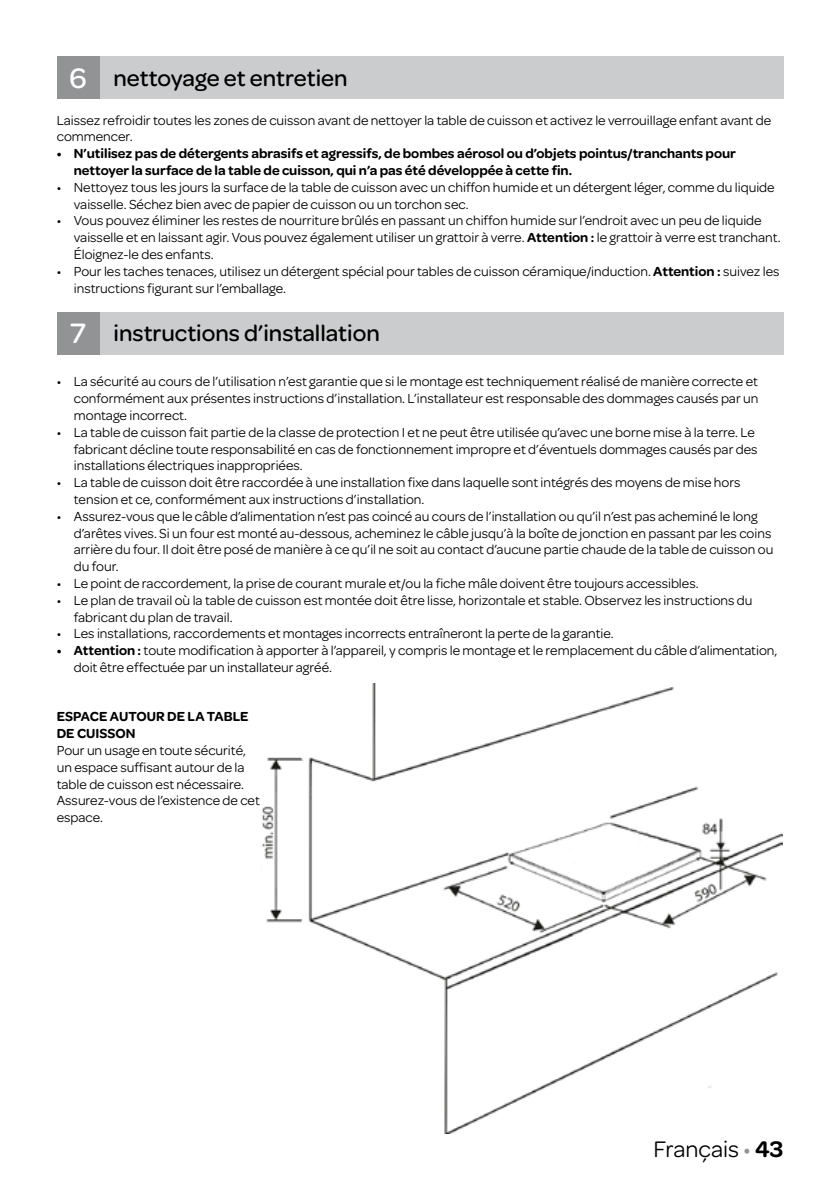
<style>
.page{position:relative;width:840px;height:1191px;background:#fff}
.page>*{position:absolute;margin:0;border:0;box-sizing:border-box;transform-origin:0 0}
.t1{font:500 24px "Omnes";color:#000}
.t2{font:24px "Omnes";color:#000}
.t3{font:14px/16.8px "Omnes";color:#000}
.t4{font:600 14px/16.8px "Omnes";color:#000}
.s1{font-size:30px;color:#fff}
.s2{font-weight:600}
.s3{color:#929395}
</style>
<div class="page">
<div style="left:85px;top:57px;width:697px;height:42px;background:#cacccd"></div>
<div style="left:57px;top:57px;width:42px;height:42px;background:#929395"></div>
<div style="left:85px;top:312px;width:697px;height:42px;background:#cacccd"></div>
<div style="left:57px;top:312px;width:42px;height:42px;background:#929395"></div>
<img style="left:261px;top:683px;width:521px;height:450px">
<h1 class="t1" style="left:69px;top:62px;width:280px"><span class="s1">6</span> nettoyage et entretien</h1>
<p class="t3" style="left:57px;top:111px;width:715px">Laissez refroidir toutes les zones de cuisson avant de nettoyer la table de cuisson et activez le verrouillage enfant avant de commencer.</p>
<p class="t4" style="left:74px;top:144px;width:663px;text-indent:-17px">• N’utilisez pas de détergents abrasifs et agressifs, de bombes aérosol ou d’objets pointus/tranchants pour nettoyer la surface de la table de cuisson, qui n’a pas été développée à cette fin.</p>
<p class="t3" style="left:74px;top:178px;width:702px;text-indent:-17px">• Nettoyez tous les jours la surface de la table de cuisson avec un chiffon humide et un détergent léger, comme du liquide vaisselle. Séchez bien avec de papier de cuisson ou un torchon sec.</p>
<p class="t3" style="left:74px;top:212px;width:708px;text-indent:-17px">• Vous pouvez éliminer les restes de nourriture brûlés en passant un chiffon humide sur l’endroit avec un peu de liquide vaisselle et en laissant agir. Vous pouvez également utiliser un grattoir à verre. <span class="s2">Attention :</span> le grattoir à verre est tranchant.<br>Éloignez-le des enfants.</p>
<p class="t3" style="left:74px;top:262px;width:707px;text-indent:-17px">• Pour les taches tenaces, utilisez un détergent spécial pour tables de cuisson céramique/induction. <span class="s2">Attention :</span> suivez les instructions figurant sur l’emballage.</p>
<h1 class="t1" style="left:70px;top:317px;width:311px"><span class="s1">7</span> instructions d’installation</h1>
<p class="t3" style="left:74px;top:372px;width:685px;text-align:justify;text-indent:-17px">• La sécurité au cours de l’utilisation n’est garantie que si le montage est techniquement réalisé de manière correcte et conformément aux présentes instructions d’installation. L’installateur est responsable des dommages causés par un montage incorrect.</p>
<p class="t3" style="left:74px;top:423px;width:684px;text-indent:-17px">• La table de cuisson fait partie de la classe de protection I et ne peut être utilisée qu’avec une borne mise à la terre. Le fabricant décline toute responsabilité en cas de fonctionnement impropre et d’éventuels dommages causés par des installations électriques inappropriées.</p>
<p class="t3" style="left:74px;top:473px;width:668px;text-indent:-17px">• La table de cuisson doit être raccordée à une installation fixe dans laquelle sont intégrés des moyens de mise hors tension et ce, conformément aux instructions d’installation.</p>
<p class="t3" style="left:74px;top:507px;width:700px;text-indent:-17px">• Assurez-vous que le câble d’alimentation n’est pas coincé au cours de l’installation ou qu’il n’est pas acheminé le long d’arêtes vives. Si un four est monté au-dessous, acheminez le câble jusqu’à la boîte de jonction en passant par les coins arrière du four. Il doit être posé de manière à ce qu’il ne soit au contact d’aucune partie chaude de la table de cuisson ou du four.</p>
<p class="t3" style="left:57px;top:574px;width:643px">• Le point de raccordement, la prise de courant murale et/ou la fiche mâle doivent être toujours accessibles.</p>
<p class="t3" style="left:74px;top:591px;width:679px;text-indent:-17px">• Le plan de travail où la table de cuisson est montée doit être lisse, horizontale et stable. Observez les instructions du fabricant du plan de travail.</p>
<p class="t3" style="left:57px;top:624px;width:558px">• Les installations, raccordements et montages incorrects entraîneront la perte de la garantie.</p>
<p class="t3" style="left:74px;top:641px;width:704px;text-indent:-17px"><span class="s2">• Attention :</span> toute modification à apporter à l’appareil, y compris le montage et le remplacement du câble d’alimentation, doit être effectuée par un installateur agréé.</p>
<p class="t4" style="left:57px;top:707px;width:193px">ESPACE AUTOUR DE LA TABLE<br>DE CUISSON</p>
<p class="t3" style="left:57px;top:741px;width:204px">Pour un usage en toute sécurité, un espace suffisant autour de la table de cuisson est nécessaire.<br>Assurez-vous de l’existence de cet espace.</p>
<h1 class="t2" style="left:653px;top:1132px;width:131px">Français <span class="s3">•</span> <span class="s2">43</span></h1>
</div>
